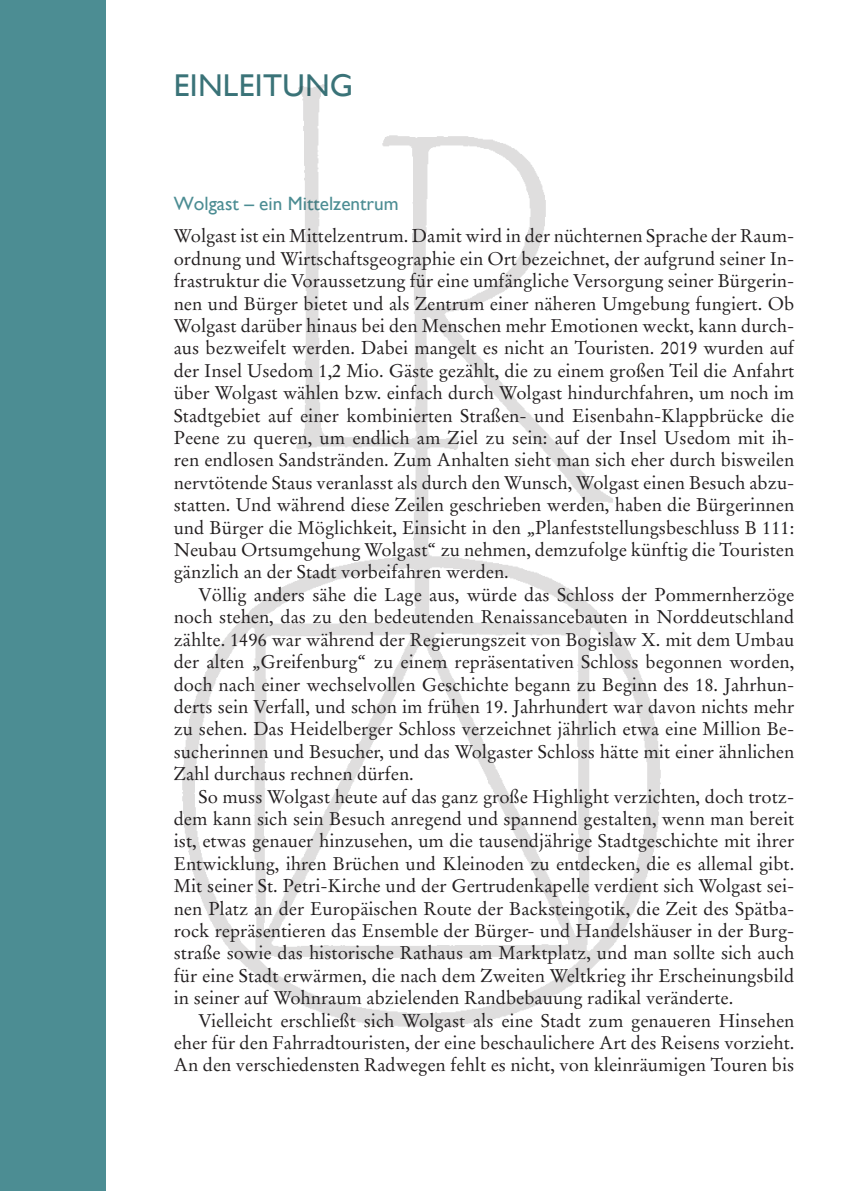
<style>
.page{position:relative;width:844px;height:1191px;background:#fff}
.page>*{position:absolute;margin:0;border:0;box-sizing:border-box;transform-origin:0 0}
.RV_Populär_Überschri{font:31.5px "Gill Sans";letter-spacing:.01em;color:#3a7378}
.RV_populär_Überschri{font:19.25px "Gill Sans";color:#4c8d93}
.RV_Standard{font:18.38px/22.4px "Stempel Garamond";color:#231f20;text-align:justify}
.RV_Standard_Stumpf{font:18.38px/22.4px "Stempel Garamond";color:#231f20;text-align:justify}
</style>
<div class="page">
<div style="left:0;top:0;width:105px;height:1191px;background:#4c8d93"></div>
<img style="left:182px;top:84px;width:479px;height:943px">
<p class="RV_Populär_Überschri" style="left:174px;top:67px;width:181px">EINLEITUNG</p>
<p class="RV_populär_Überschri" style="left:174px;top:192px;width:226px">Wolgast – ein Mittelzentrum</p>
<p class="RV_Standard_Stumpf" style="left:174px;top:225px;width:622px">Wolgast ist ein Mittelzentrum. Damit wird in der nüchternen Sprache der Raum&shy;ordnung und Wirtschaftsgeographie ein Ort bezeichnet, der aufgrund seiner In&shy;frastruktur die Voraussetzung für eine umfängliche Versorgung seiner Bürgerin&shy;nen und Bürger bietet und als Zentrum einer näheren Umgebung fungiert. Ob Wolgast darüber hinaus bei den Menschen mehr Emotionen weckt, kann durch&shy;aus bezweifelt werden. Dabei mangelt es nicht an Touristen. 2019 wurden auf der Insel Usedom 1,2 Mio. Gäste gezählt, die zu einem großen Teil die Anfahrt über Wolgast wählen bzw. einfach durch Wolgast hindurchfahren, um noch im Stadtgebiet auf einer kombinierten Straßen- und Eisenbahn-Klappbrücke die Peene zu queren, um endlich am Ziel zu sein: auf der Insel Usedom mit ih&shy;ren endlosen Sandstränden. Zum Anhalten sieht man sich eher durch bisweilen nervtötende Staus veranlasst als durch den Wunsch, Wolgast einen Besuch abzu&shy;statten. Und während diese Zeilen geschrieben werden, haben die Bürgerinnen und Bürger die Möglichkeit, Einsicht in den „Planfeststellungsbeschluss B 111:<br>Neubau Ortsumgehung Wolgast“ zu nehmen, demzufolge künftig die Touristen gänzlich an der Stadt vorbeifahren werden.</p>
<p class="RV_Standard" style="left:174px;top:583px;width:622px;text-indent:25px">Völlig anders sähe die Lage aus, würde das Schloss der Pommernherzöge noch stehen, das zu den bedeutenden Renaissancebauten in Norddeutschland zählte. 1496 war während der Regierungszeit von Bogislaw X. mit dem Umbau der alten „Greifenburg“ zu einem repräsentativen Schloss begonnen worden, doch nach einer wechselvollen Geschichte begann zu Beginn des 18. Jahrhun&shy;derts sein Verfall, und schon im frühen 19. Jahrhundert war davon nichts mehr zu sehen. Das Heidelberger Schloss verzeichnet jährlich etwa eine Million Be&shy;sucherinnen und Besucher, und das Wolgaster Schloss hätte mit einer ähnlichen Zahl durchaus rechnen dürfen.</p>
<p class="RV_Standard" style="left:174px;top:785px;width:622px;text-indent:25px">So muss Wolgast heute auf das ganz große Highlight verzichten, doch trotz&shy;dem kann sich sein Besuch anregend und spannend gestalten, wenn man bereit ist, etwas genauer hinzusehen, um die tausendjährige Stadtgeschichte mit ihrer Entwicklung, ihren Brüchen und Kleinoden zu entdecken, die es allemal gibt.<br>Mit seiner St. Petri-Kirche und der Gertrudenkapelle verdient sich Wolgast sei&shy;nen Platz an der Europäischen Route der Backsteingotik, die Zeit des Spätba&shy;rock repräsentieren das Ensemble der Bürger- und Handelshäuser in der Burg&shy;straße sowie das historische Rathaus am Marktplatz, und man sollte sich auch für eine Stadt erwärmen, die nach dem Zweiten Weltkrieg ihr Erscheinungsbild in seiner auf Wohnraum abzielenden Randbebauung radikal veränderte.</p>
<p class="RV_Standard" style="left:174px;top:1009px;width:622px;text-indent:25px">Vielleicht erschließt sich Wolgast als eine Stadt zum genaueren Hinsehen eher für den Fahrradtouristen, der eine beschaulichere Art des Reisens vorzieht.<br>An den verschiedensten Radwegen fehlt es nicht, von kleinräumigen Touren bis</p>
</div>
